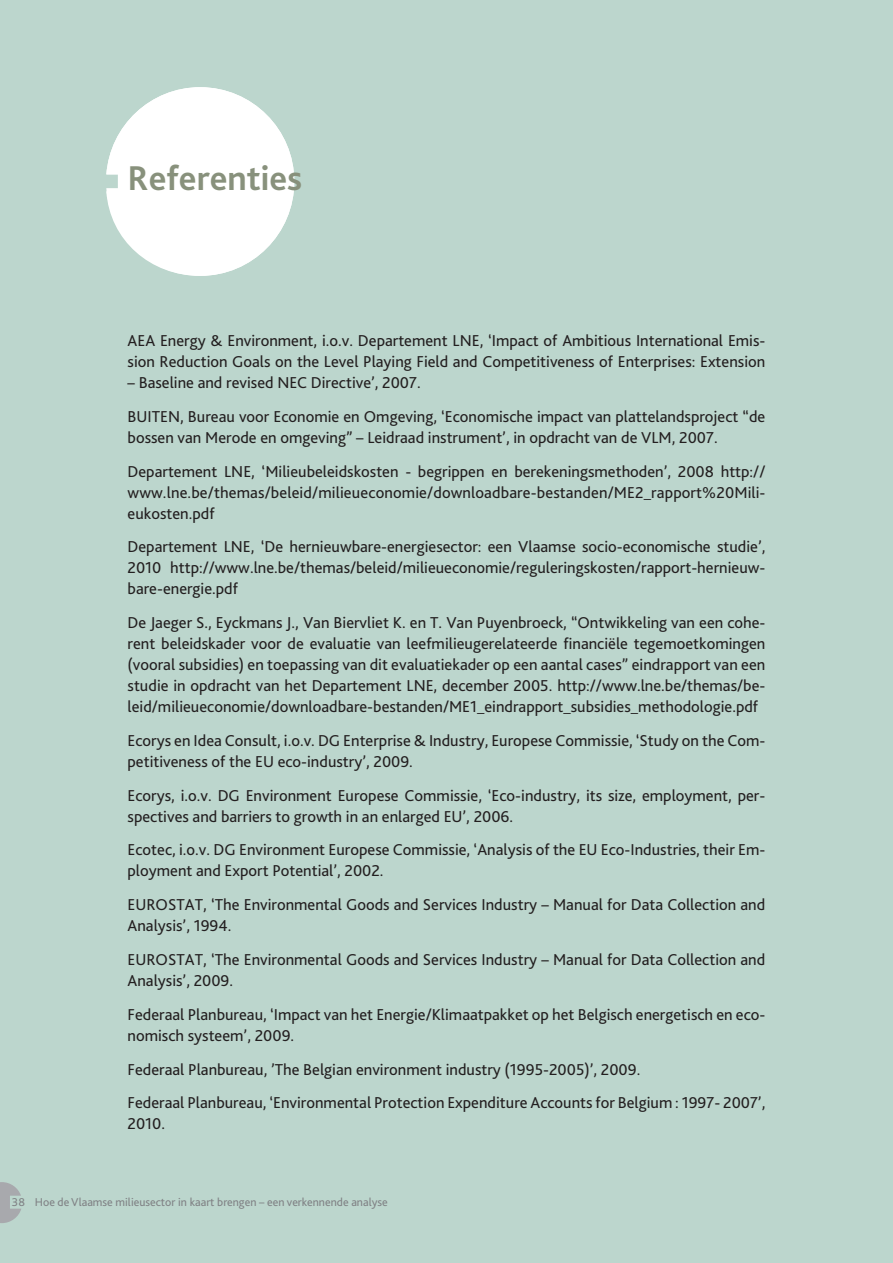
<style>
.page{position:relative;width:893px;height:1263px;background:#bcd6cd}
.page>*{position:absolute;margin:0;border:0;box-sizing:border-box;transform-origin:0 0}
.t1{font:700 36px "Bliss 2";color:#88917c}
.t2{font:16.5px/21px "Bliss 2";color:#231f20}
.t3{font:11.85px "Bliss 2";color:#808285}
</style>
<div class="page">
<svg style="left:0;top:1182px;width:21px;height:41px"></svg>
<svg style="left:106px;top:87px;width:188px;height:189px"></svg>
<h1 class="t1" style="left:128px;top:155px;width:176px">Referenties</h1>
<p class="t2" style="left:128px;top:330px;width:639px">AEA Energy &amp; Environment, i.o.v. Departement LNE, ‘Impact of Ambitious International Emis&shy;sion Reduction Goals on the Level Playing Field and Competitiveness of Enterprises: Extension</p>
<p class="t2" style="left:128px;top:365px;width:639px;line-height:33.8px">– Baseline and revised NEC Directive’, 2007.<br>BUITEN, Bureau voor Economie en Omgeving, ‘Economische impact van plattelandsproject “de</p>
<p class="t2" style="left:128px;top:420px;width:639px;line-height:33.8px">bossen van Merode en omgeving” – Leidraad instrument’, in opdracht van de VLM, 2007.<br>Departement LNE, ‘Milieubeleidskosten - begrippen en berekeningsmethoden’, 2008 http://</p>
<p class="t2" style="left:128px;top:481px;width:639px">www.lne.be/themas/beleid/milieueconomie/downloadbare-bestanden/ME2_rapport%20Mili&shy;eukosten.pdf</p>
<p class="t2" style="left:128px;top:536px;width:639px;text-align:justify">Departement LNE, ‘De hernieuwbare-energiesector: een Vlaamse socio-economische studie’, 2010 http://www.lne.be/themas/beleid/milieueconomie/reguleringskosten/rapport-hernieuw&shy;bare-energie.pdf</p>
<p class="t2" style="left:128px;top:612px;width:639px;text-align:justify">De Jaeger S., Eyckmans J., Van Biervliet K. en T. Van Puyenbroeck, “Ontwikkeling van een cohe&shy;rent beleidskader voor de evaluatie van leefmilieugerelateerde financiële tegemoetkomingen (vooral subsidies) en toepassing van dit evaluatiekader op een aantal cases” eindrapport van een studie in opdracht van het Departement LNE, december 2005. http://www.lne.be/themas/be&shy;leid/milieueconomie/downloadbare-bestanden/ME1_eindrapport_subsidies_methodologie.pdf</p>
<p class="t2" style="left:128px;top:729px;width:639px">Ecorys en Idea Consult, i.o.v. DG Enterprise &amp; Industry, Europese Commissie, ‘Study on the Com&shy;petitiveness of the EU eco-industry’, 2009.</p>
<p class="t2" style="left:128px;top:784px;width:639px">Ecorys, i.o.v. DG Environment Europese Commissie, ‘Eco-industry, its size, employment, per&shy;spectives and barriers to growth in an enlarged EU’, 2006.</p>
<p class="t2" style="left:128px;top:839px;width:639px">Ecotec, i.o.v. DG Environment Europese Commissie, ‘Analysis of the EU Eco-Industries, their Em&shy;ployment and Export Potential’, 2002.</p>
<p class="t2" style="left:128px;top:894px;width:639px">EUROSTAT, ‘The Environmental Goods and Services Industry – Manual for Data Collection and<br>Analysis’, 1994.</p>
<p class="t2" style="left:128px;top:949px;width:639px">EUROSTAT, ‘The Environmental Goods and Services Industry – Manual for Data Collection and<br>Analysis’, 2009.</p>
<p class="t2" style="left:128px;top:1003px;width:639px">Federaal Planbureau, ‘Impact van het Energie/Klimaatpakket op het Belgisch energetisch en eco&shy;nomisch systeem’, 2009.</p>
<p class="t2" style="left:128px;top:1052px;width:639px;line-height:33.8px">Federaal Planbureau, ’The Belgian environment industry (1995-2005)’, 2009.<br>Federaal Planbureau, ‘Environmental Protection Expenditure Accounts for Belgium : 1997- 2007’,</p>
<p class="t2" style="left:128px;top:1113px;width:39px">2010.</p>
<p class="t3" style="left:12px;top:1195px;width:377px">38 Hoe de Vlaamse milieusector in kaart brengen – een verkennende analyse</p>
</div>
